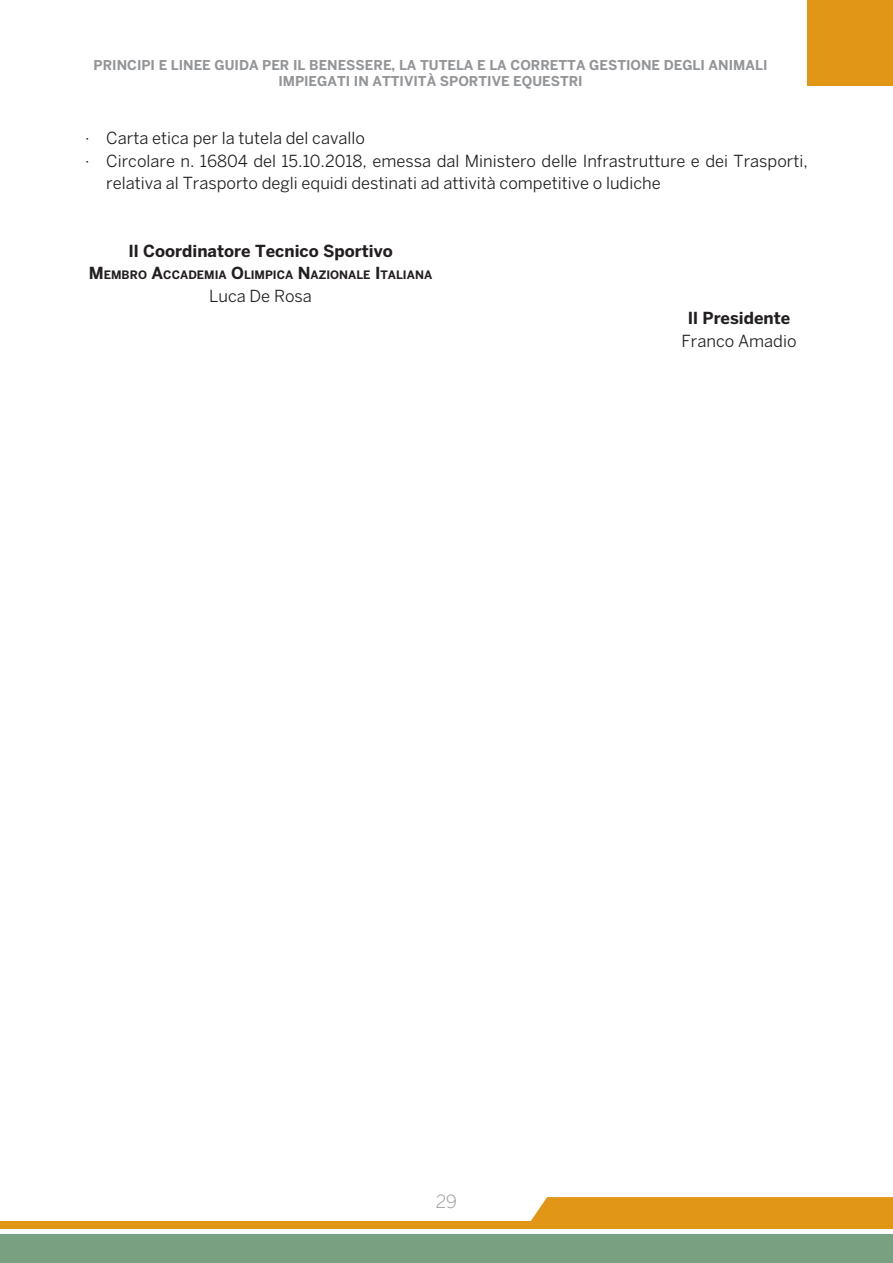
<style>
.page{position:relative;width:893px;height:1263px;background:#fff}
.page>*{position:absolute;margin:0;border:0;box-sizing:border-box;transform-origin:0 0}
.t1{font:300 18px "Benton Sans";color:#939598}
.t2{font:16.5px "Benton Sans";color:#231f20}
.t3{font:700 16.5px "Benton Sans";color:#231f20}
.t4{font:700 13.5px/16.2px "Benton Sans";color:#939598;text-align:center}
.t5{font:700 11.55px "Benton Sans";color:#231f20}
.s1{font-size:16.5px}
</style>
<div class="page">
<div style="left:807px;top:0;width:86px;height:86px;background:#e29616"></div>
<div style="left:0;top:1221px;width:893px;height:7px;background:#e29616"></div>
<div style="left:531px;top:1197px;width:362px;height:24px;background:#e29616"></div>
<div style="left:0;top:1234px;width:893px;height:29px;background:#78a081"></div>
<p class="t4" style="left:94px;top:56px;width:675px">PRINCIPI E LINEE GUIDA PER IL BENESSERE, LA TUTELA E LA CORRETTA GESTIONE DEGLI ANIMALI<br>IMPIEGATI IN ATTIVITÀ SPORTIVE EQUESTRI</p>
<p class="t2" style="left:85px;top:128px;width:281px">· Carta etica per la tutela del cavallo</p>
<p class="t2" style="left:85px;top:151px;width:724px">· Circolare n. 16804 del 15.10.2018, emessa dal Ministero delle Infrastrutture e dei Trasporti,</p>
<p class="t2" style="left:106px;top:173px;width:556px">relativa al Trasporto degli equidi destinati ad attività competitive o ludiche</p>
<p class="t3" style="left:128px;top:241px;width:266px">Il Coordinatore Tecnico Sportivo</p>
<p class="t5" style="left:89px;top:268px;width:328px"><span class="s1">M</span>EMBRO <span class="s1">A</span>CCADEMIA <span class="s1">O</span>LIMPICA <span class="s1">N</span>AZIONALE <span class="s1">I</span>TALIANA</p>
<p class="t2" style="left:209px;top:286px;width:104px">Luca De Rosa</p>
<p class="t3" style="left:688px;top:308px;width:104px">Il Presidente</p>
<p class="t2" style="left:682px;top:331px;width:116px">Franco Amadio</p>
<p class="t1" style="left:436px;top:1190px;width:23px">29</p>
</div>
